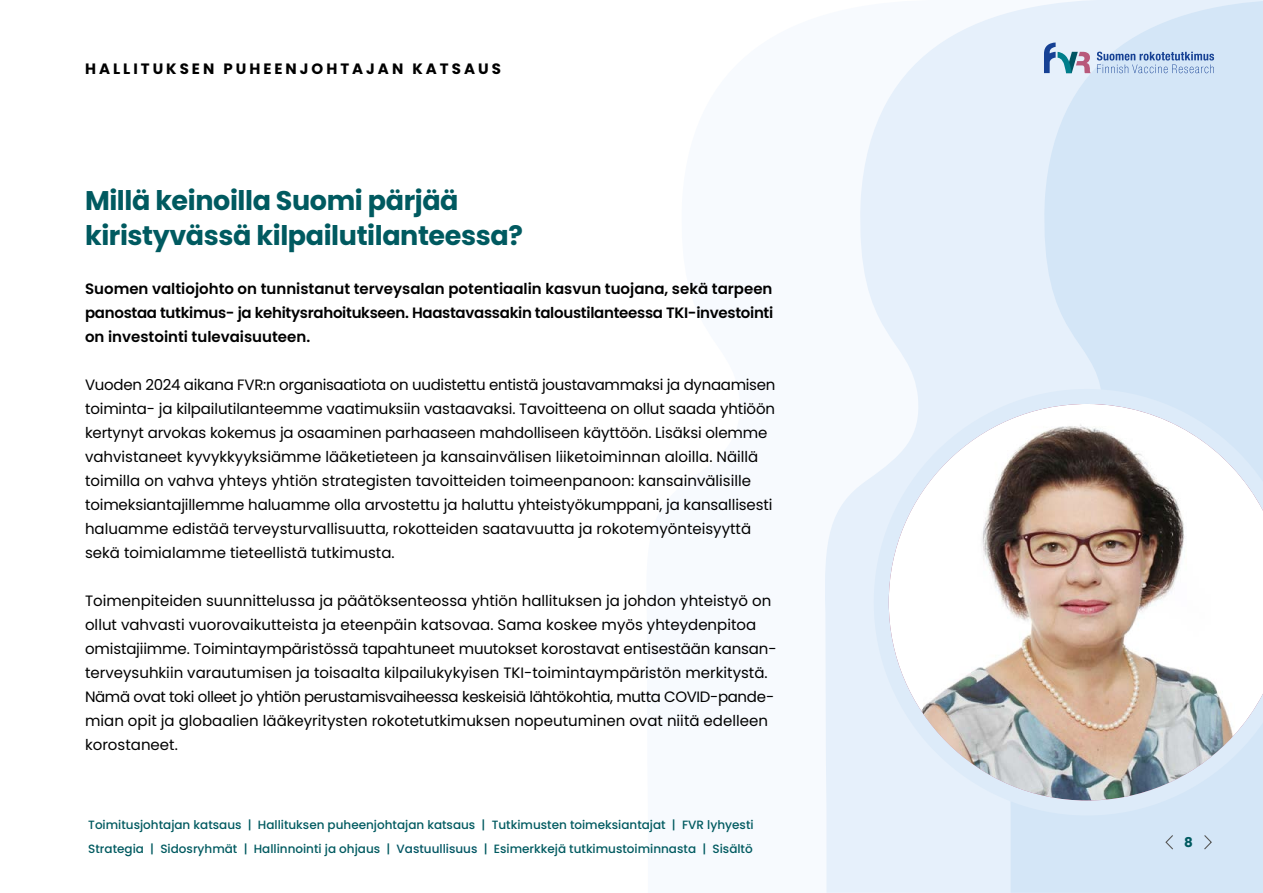
<style>
.page{position:relative;width:1263px;height:893px;background:#fff}
.page>*{position:absolute;margin:0;border:0;box-sizing:border-box;transform-origin:0 0}
.t1{font:700 27px/34.5px "Poppins";letter-spacing:-.015em;color:#005a60}
.t2{font:15px/24px "Poppins";color:#000}
.t3{font:600 15px/24px "Poppins";color:#000;text-align:justify}
.t4{font:700 15px "Poppins";letter-spacing:.2em;color:#000}
.t5{font:700 13.5px "Poppins";color:#005a60}
.t6{font:500 12px/24px "Poppins";color:#005a60}
.s1{color:#005563}
</style>
<div class="page">
<svg style="left:825px;top:13px;width:182px;height:880px;fill:#e6f0fb"></svg>
<svg style="left:1007px;top:0;width:256px;height:893px;background:#d8e8f7"></svg>
<svg style="left:1203px;top:834px;width:10px;height:17px"></svg>
<svg style="left:1164px;top:834px;width:10px;height:17px"></svg>
<img style="left:874px;top:389px;width:389px;height:426px">
<svg style="left:1097px;top:52px;width:117px;height:21px;background:#a6bede"></svg>
<svg style="left:1044px;top:43px;width:47px;height:30px"></svg>
<p class="t4" style="left:85px;top:60px;width:417px">HALLITUKSEN PUHEENJOHTAJAN KATSAUS</p>
<h1 class="t1" style="left:85px;top:184px;width:439px">Millä keinoilla Suomi pärjää kiristyvässä kilpailutilanteessa?</h1>
<p class="t3" style="left:85px;top:277px;width:690px">Suomen valtiojohto on tunnistanut terveysalan potentiaalin kasvun tuojana, sekä tarpeen panostaa tutkimus- ja kehitysrahoitukseen. Haastavassakin taloustilanteessa TKI-investointi on investointi tulevaisuuteen.</p>
<p class="t2" style="left:85px;top:373px;width:692px">Vuoden 2024 aikana FVR:n organisaatiota on uudistettu entistä joustavammaksi ja dynaamisen toiminta- ja kilpailutilanteemme vaatimuksiin vastaavaksi. Tavoitteena on ollut saada yhtiöön kertynyt arvokas kokemus ja osaaminen parhaaseen mahdolliseen käyttöön. Lisäksi olemme vahvistaneet kyvykkyyksiämme lääketieteen ja kansainvälisen liiketoiminnan aloilla. Näillä toimilla on vahva yhteys yhtiön strategisten tavoitteiden toimeenpanoon: kansainvälisille toimeksiantajillemme haluamme olla arvostettu ja haluttu yhteistyökumppani, ja kansallisesti haluamme edistää terveysturvallisuutta, rokotteiden saatavuutta ja rokotemyönteisyyttä sekä toimialamme tieteellistä tutkimusta.</p>
<p class="t2" style="left:85px;top:589px;width:693px">Toimenpiteiden suunnittelussa ja päätöksenteossa yhtiön hallituksen ja johdon yhteistyö on ollut vahvasti vuorovaikutteista ja eteenpäin katsovaa. Sama koskee myös yhteydenpitoa omistajiimme. Toimintaympäristössä tapahtuneet muutokset korostavat entisestään kansan&shy;terveysuhkiin varautumisen ja toisaalta kilpailukykyisen TKI-toimintaympäristön merkitystä.<br>Nämä ovat toki olleet jo yhtiön perustamisvaiheessa keskeisiä lähtökohtia, mutta COVID-pande&shy;mian opit ja globaalien lääkeyritysten rokotetutkimuksen nopeutuminen ovat niitä edelleen korostaneet.</p>
<p class="t6" style="left:88px;top:813px;width:667px">Toimitusjohtajan katsaus | Hallituksen puheenjohtajan katsaus | Tutkimusten toimeksiantajat | FVR lyhyesti<br>Strategia | Sidosryhmät | Hallinnointi ja ohjaus | <span class="s1">Vastuullisuus</span> | Esimerkkejä tutkimustoiminnasta | Sisältö</p>
<p class="t5" style="left:1184px;top:835px;width:10px">8</p>
</div>
